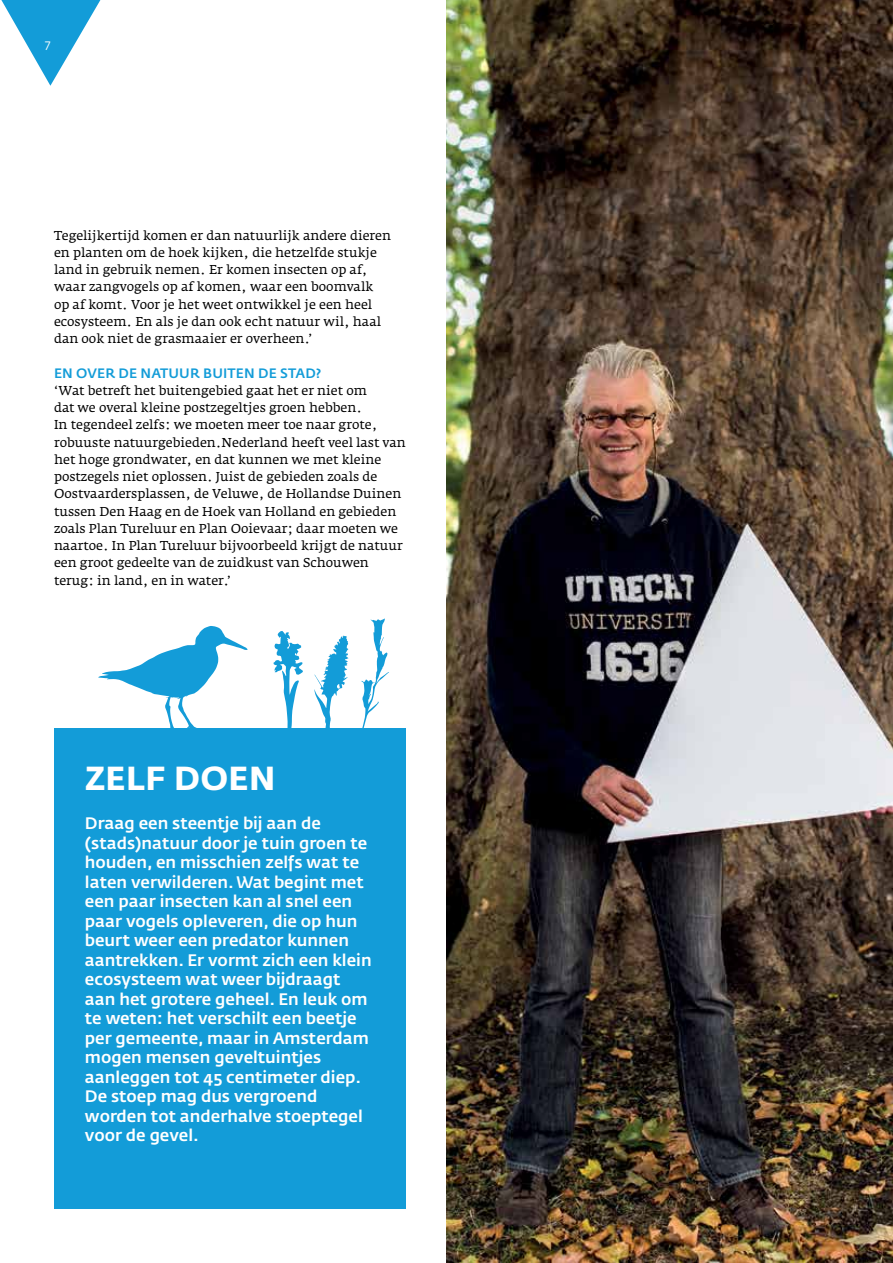
<style>
.page{position:relative;width:893px;height:1263px;background:#fff}
.page>*{position:absolute;margin:0;border:0;box-sizing:border-box;transform-origin:0 0}
.t1{font:700 33px "Fedra Sans Std";letter-spacing:.01em;color:#fff}
.t2{font:500 16.5px/19.5px "Fedra Sans Std";color:#fff}
.t3{font:500 13.5px "Fedra Sans Std";letter-spacing:.01em;color:#139cd8}
.t4{font:12.75px/17.2px "Fedra Serif A Std";color:#000}
.t5{font:12px "Fedra Sans Pro";color:#fff}
</style>
<div class="page">
<svg style="left:1px;top:0;width:100px;height:86px"></svg>
<img style="left:446px;top:0;width:447px;height:1263px">
<div style="left:54px;top:729px;width:352px;height:480px;background:#139cd8"></div>
<svg style="left:98px;top:626px;width:150px;height:103px"></svg>
<svg style="left:361px;top:618px;width:28px;height:111px"></svg>
<svg style="left:314px;top:635px;width:34px;height:94px"></svg>
<svg style="left:273px;top:631px;width:30px;height:98px"></svg>
<p class="t5" style="left:45px;top:37px;width:7px">7</p>
<p class="t4" style="left:54px;top:227px;width:339px">Tegelijkertijd komen er dan natuurlijk andere dieren en planten om de hoek kijken, die hetzelfde stukje land in gebruik nemen. Er komen insecten op af, waar zangvogels op af komen, waar een boomvalk op af komt. Voor je het weet ontwikkel je een heel ecosysteem. En als je dan ook echt natuur wil, haal dan ook niet de grasmaaier er overheen.’</p>
<p class="t3" style="left:54px;top:364px;width:269px">EN OVER DE NATUUR BUITEN DE STAD?</p>
<p class="t4" style="left:54px;top:382px;width:353px">‘Wat betreft het buitengebied gaat het er niet om<br>dat we overal kleine postzegeltjes groen hebben.<br>In tegendeel zelfs: we moeten meer toe naar grote, robuuste natuurgebieden.Nederland heeft veel last van het hoge grondwater, en dat kunnen we met kleine postzegels niet oplossen. Juist de gebieden zoals de Oostvaardersplassen, de Veluwe, de Hollandse Duinen tussen Den Haag en de Hoek van Holland en gebieden zoals Plan Tureluur en Plan Ooievaar; daar moeten we naartoe. In Plan Tureluur bijvoorbeeld krijgt de natuur een groot gedeelte van de zuidkust van Schouwen terug: in land, en in water.’</p>
<h1 class="t1" style="left:85px;top:757px;width:192px">ZELF DOEN</h1>
<p class="t2" style="left:85px;top:814px;width:288px">Draag een steentje bij aan de (stads)natuur door je tuin groen te houden, en misschien zelfs wat te laten verwilderen. Wat begint met een paar insecten kan al snel een paar vogels opleveren, die op hun beurt weer een predator kunnen aantrekken. Er vormt zich een klein ecosysteem wat weer bijdraagt aan het grotere geheel. En leuk om te weten: het verschilt een beetje per gemeente, maar in Amsterdam mogen mensen geveltuintjes aanleggen tot 45 centimeter diep.<br>De stoep mag dus vergroend worden tot anderhalve stoeptegel voor de gevel.</p>
</div>
